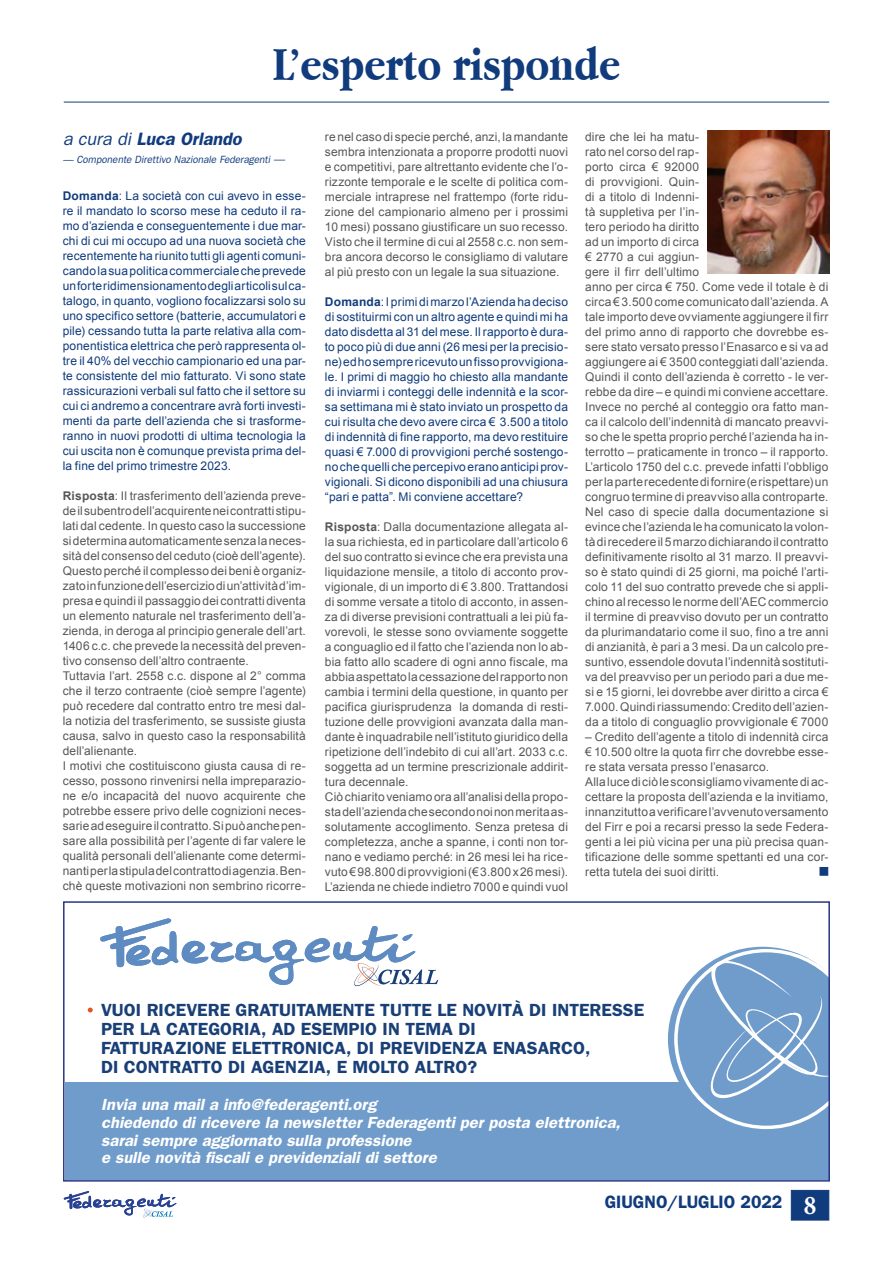
<style>
.page{position:relative;width:893px;height:1263px;background:#fff}
.page>*{position:absolute;margin:0;border:0;box-sizing:border-box;transform-origin:0 0}
.t1{font:700 49.5px "Apple Garamond";color:#103b7c}
.t2{font:600 18px "Franklin Gothic";color:#103b7c}
.t3{font:italic 600 18px "Franklin Gothic";color:#103b7c}
.t4{font:600 17.7px/19px "Franklin Gothic";color:#193f77}
.t5{font:italic 600 16.2px/17.7px "Franklin Gothic";color:#fff}
.t6{font:12px/15px "Arial";letter-spacing:.01em;color:#575756}
.t7{font:12px/15px "Arial";letter-spacing:.01em;color:#103b7c;text-align:justify}
.t8{font:italic 10.5px "Franklin Gothic";color:#103b7c}
.s1{font-weight:400}
.s2{font-size:11.25px}
.s3{font-weight:700}
.s4{font-family:"Minion Pro";font-weight:700;font-stretch:condensed;font-size:27px;color:#fff}
</style>
<div class="page">
<div style="left:791px;top:1190px;width:38px;height:30px;background:#103b7c;border:1px solid #103b7c"></div>
<svg style="left:64px;top:1191px;width:113px;height:27px"></svg>
<hr style="left:64px;top:102px;width:765px;height:1px;background:#103b7c">
<div style="left:820px;top:867px;width:8px;height:8px;background:#103b7c;border:1px solid #103b7c"></div>
<img style="left:708px;top:131px;width:121px;height:142px">
<svg style="left:100px;top:918px;width:338px;height:69px"></svg>
<svg style="left:88px;top:1007px;width:5px;height:5px"></svg>
<div style="left:65px;top:1082px;width:764px;height:97px;background:#709ccb"></div>
<svg style="left:668px;top:947px;width:159px;height:183px"></svg>
<div style="left:63px;top:901px;width:767px;height:280px;border:2px solid #283583"></div>
<h1 class="t1" style="left:272px;top:36px;width:350px">L’esperto risponde</h1>
<h2 class="t3" style="left:63px;top:128px;width:180px"><span class="s1">a cura di</span> Luca Orlando</h2>
<p class="t8" style="left:63px;top:154px;width:223px">— Componente Direttivo Nazionale Federagenti <span class="s2">—</span></p>
<p class="t7" style="left:63px;top:188px;width:245px"><span class="s3">Domanda</span>: La società con cui avevo in esse&shy;re il mandato lo scorso mese ha ceduto il ra&shy;mo d’azienda e conseguentemente i due mar&shy;chi di cui mi occupo ad una nuova società che recentemente ha riunito tutti gli agenti comuni&shy;cando la sua politica commerciale che prevede un forte ridimensionamento degli articoli sul ca&shy;talogo, in quanto, vogliono focalizzarsi solo su uno specifico settore (batterie, accumulatori e pile) cessando tutta la parte relativa alla com&shy;ponentistica elettrica che però rappresenta ol&shy;tre il 40% del vecchio campionario ed una par&shy;te consistente del mio fatturato. Vi sono state rassicurazioni verbali sul fatto che il settore su cui ci andremo a concentrare avrà forti investi&shy;menti da parte dell’azienda che si trasforme&shy;ranno in nuovi prodotti di ultima tecnologia la cui uscita non è comunque prevista prima del&shy;la fine del primo trimestre 2023.</p>
<p class="t6" style="left:63px;top:488px;width:245px"><span class="s3">Risposta</span>: Il trasferimento dell’azienda preve&shy;de il subentro dell’acquirente nei contratti stipu&shy;lati dal cedente. In questo caso la successione si determina automaticamente senza la neces&shy;sità del consenso del ceduto (cioè dell’agente).<br>Questo perché il complesso dei beni è organiz&shy;zato in funzione dell’esercizio di un’attività d’im&shy;presa e quindi il passaggio dei contratti diventa un elemento naturale nel trasferimento dell’a&shy;zienda, in deroga al principio generale dell’art.<br>1406 c.c. che prevede la necessità del preven&shy;tivo consenso dell’altro contraente.<br>Tuttavia l’art. 2558 c.c. dispone al 2° comma che il terzo contraente (cioè sempre l’agente) può recedere dal contratto entro tre mesi dal&shy;la notizia del trasferimento, se sussiste giusta causa, salvo in questo caso la responsabilità dell’alienante.<br>I motivi che costituiscono giusta causa di re&shy;cesso, possono rinvenirsi nella impreparazio&shy;ne e/o incapacità del nuovo acquirente che potrebbe essere privo delle cognizioni neces&shy;sarie ad eseguire il contratto. Si può anche pen&shy;sare alla possibilità per l’agente di far valere le qualità personali dell’alienante come determi&shy;nanti per la stipula del contratto di agenzia. Ben&shy;chè queste motivazioni non sembrino ricorre-</p>
<p class="t6" style="left:325px;top:129px;width:245px;text-align:justify">re nel caso di specie perché, anzi, la mandante sembra intenzionata a proporre prodotti nuovi e competitivi, pare altrettanto evidente che l’o&shy;rizzonte temporale e le scelte di politica com&shy;merciale intraprese nel frattempo (forte ridu&shy;zione del campionario almeno per i prossimi 10 mesi) possano giustificare un suo recesso.<br>Visto che il termine di cui al 2558 c.c. non sem&shy;bra ancora decorso le consigliamo di valutare al più presto con un legale la sua situazione.</p>
<p class="t7" style="left:325px;top:294px;width:245px"><span class="s3">Domanda</span>: I primi di marzo l’Azienda ha deciso di sostituirmi con un altro agente e quindi mi ha dato disdetta al 31 del mese. Il rapporto è dura&shy;to poco più di due anni (26 mesi per la precisio&shy;ne) ed ho sempre ricevuto un fisso provvigiona&shy;le. I primi di maggio ho chiesto alla mandante di inviarmi i conteggi delle indennità e la scor&shy;sa settimana mi è stato inviato un prospetto da cui risulta che devo avere circa € 3.500 a titolo di indennità di fine rapporto, ma devo restituire quasi € 7.000 di provvigioni perché sostengo&shy;no che quelli che percepivo erano anticipi prov&shy;vigionali. Si dicono disponibili ad una chiusura “pari e patta”. Mi conviene accettare?</p>
<p class="t6" style="left:325px;top:519px;width:245px"><span class="s3">Risposta</span>: Dalla documentazione allegata al&shy;la sua richiesta, ed in particolare dall’articolo 6 del suo contratto si evince che era prevista una liquidazione mensile, a titolo di acconto prov&shy;vigionale, di un importo di € 3.800. Trattandosi di somme versate a titolo di acconto, in assen&shy;za di diverse previsioni contrattuali a lei più fa&shy;vorevoli, le stesse sono ovviamente soggette a conguaglio ed il fatto che l’azienda non lo ab&shy;bia fatto allo scadere di ogni anno fiscale, ma abbia aspettato la cessazione del rapporto non cambia i termini della questione, in quanto per pacifica giurisprudenza la domanda di resti&shy;tuzione delle provvigioni avanzata dalla man&shy;dante è inquadrabile nell’istituto giuridico della ripetizione dell’indebito di cui all’art. 2033 c.c. soggetta ad un termine prescrizionale addirit&shy;tura decennale.<br>Ciò chiarito veniamo ora all’analisi della propo&shy;sta dell’azienda che secondo noi non merita as&shy;solutamente accoglimento. Senza pretesa di completezza, anche a spanne, i conti non tor&shy;nano e vediamo perché: in 26 mesi lei ha rice&shy;vuto € 98.800 di provvigioni (€ 3.800 x 26 mesi).<br>L’azienda ne chiede indietro 7000 e quindi vuol</p>
<p class="t6" style="left:585px;top:129px;width:245px">dire che lei ha matu-<br>rato nel corso del rap-<br>porto circa € 92000<br>di provvigioni. Quin-<br>di a titolo di Indenni-<br>tà suppletiva per l’in-<br>tero periodo ha diritto<br>ad un importo di circa<br>€ 2770 a cui aggiun-<br>gere il firr dell’ultimo<br>anno per circa € 750. Come vede il totale è di circa € 3.500 come comunicato dall’azienda. A tale importo deve ovviamente aggiungere il firr del primo anno di rapporto che dovrebbe es&shy;sere stato versato presso l’Enasarco e si va ad aggiungere ai € 3500 conteggiati dall’azienda.<br>Quindi il conto dell’azienda è corretto - le ver&shy;rebbe da dire – e quindi mi conviene accettare.<br>Invece no perché al conteggio ora fatto man&shy;ca il calcolo dell’indennità di mancato preavvi&shy;so che le spetta proprio perché l’azienda ha in&shy;terrotto – praticamente in tronco – il rapporto.<br>L’articolo 1750 del c.c. prevede infatti l’obbligo per la parte recedente di fornire (e rispettare) un congruo termine di preavviso alla controparte.<br>Nel caso di specie dalla documentazione si evince che l’azienda le ha comunicato la volon&shy;tà di recedere il 5 marzo dichiarando il contratto definitivamente risolto al 31 marzo. Il preavvi&shy;so è stato quindi di 25 giorni, ma poiché l’arti&shy;colo 11 del suo contratto prevede che si appli&shy;chino al recesso le norme dell’AEC commercio il termine di preavviso dovuto per un contratto da plurimandatario come il suo, fino a tre anni di anzianità, è pari a 3 mesi. Da un calcolo pre&shy;suntivo, essendole dovuta l’indennità sostituti&shy;va del preavviso per un periodo pari a due me&shy;si e 15 giorni, lei dovrebbe aver diritto a circa € 7.000. Quindi riassumendo: Credito dell’azien&shy;da a titolo di conguaglio provvigionale € 7000</p>
<p class="t6" style="left:585px;top:729px;width:245px">– Credito dell’agente a titolo di indennità circa € 10.500 oltre la quota firr che dovrebbe esse&shy;re stata versata presso l’enasarco.<br>Alla luce di ciò le sconsigliamo vivamente di ac&shy;cettare la proposta dell’azienda e la invitiamo, innanzitutto a verificare l’avvenuto versamento del Firr e poi a recarsi presso la sede Federa&shy;genti a lei più vicina per una più precisa quan&shy;tificazione delle somme spettanti ed una cor&shy;retta tutela dei suoi diritti.</p>
<h3 class="t4" style="left:101px;top:999px;width:545px">VUOI RICEVERE GRATUITAMENTE TUTTE LE NOVITÀ DI INTERESSE PER LA CATEGORIA, AD ESEMPIO IN TEMA DI<br>FATTURAZIONE ELETTRONICA, DI PREVIDENZA ENASARCO,<br>DI CONTRATTO DI AGENZIA, E MOLTO ALTRO?</h3>
<h3 class="t5" style="left:101px;top:1095px;width:521px">Invia una mail a info@federagenti.org<br>chiedendo di ricevere la newsletter Federagenti per posta elettronica, sarai sempre aggiornato sulla professione<br>e sulle novità fiscali e previdenziali di settore</h3>
<h2 class="t2" style="left:605px;top:1191px;width:213px">GIUGNO/LUGLIO 2022 <span class="s4">8</span></h2>
</div>
